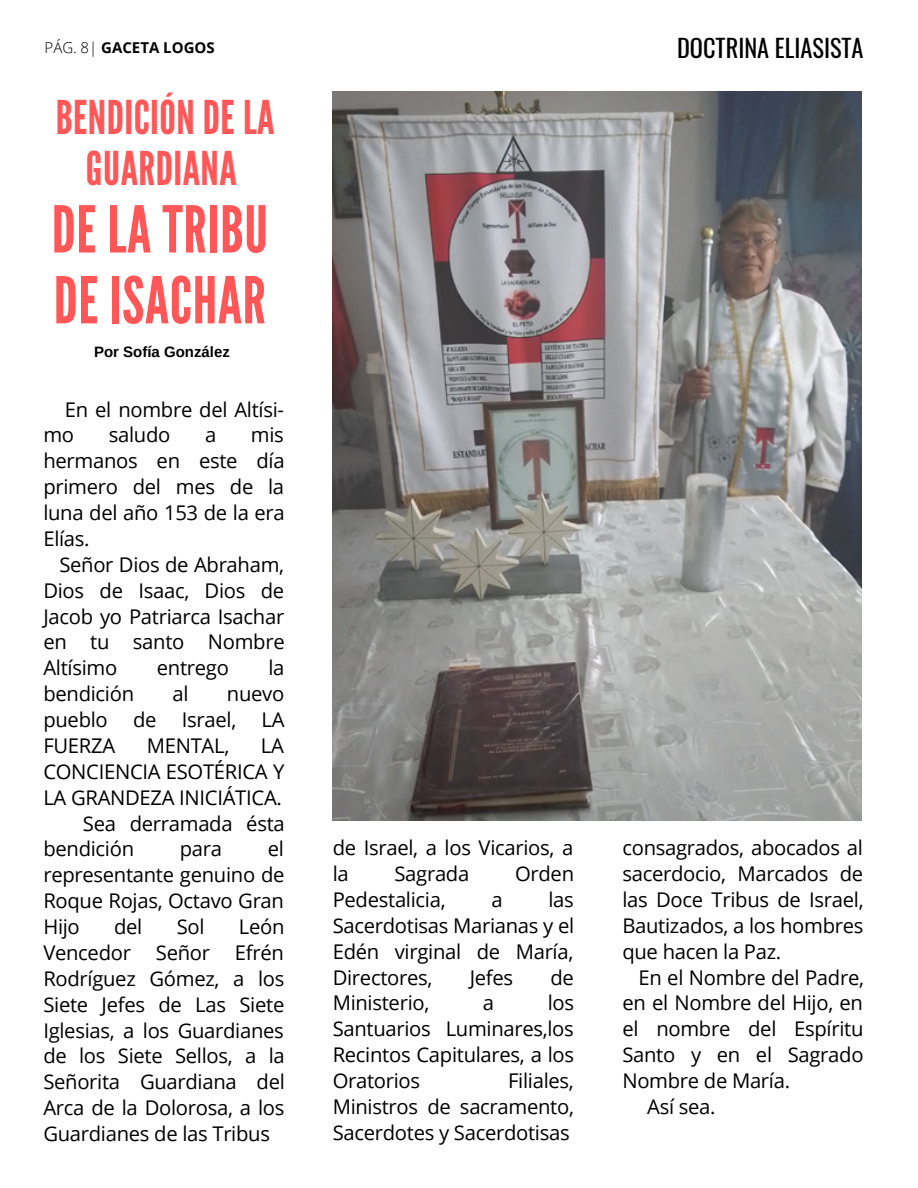
<style>
.page{position:relative;width:918px;height:1188px;background:#fff}
.page>*{position:absolute;margin:0;border:0;box-sizing:border-box;transform-origin:0 0}
.t1{font:64.5px/70.8px "League Gothic";letter-spacing:.01em;color:#ff5757}
.t2{font:46.5px/50.7px "League Gothic";letter-spacing:.01em;color:#ff5757;text-align:center}
.t3{font:24.45px "Oswald";color:#000}
.t4{font:20.25px/25.8px "Open Sans";letter-spacing:-.015em;color:#000;text-align:justify}
.t5{font:700 15px "Open Sans";color:#000}
.t6{font:700 15px "Arimo";color:#000}
.s1{font-weight:300}
</style>
<div class="page">
<img style="left:333px;top:92px;width:528px;height:729px">
<p class="t5" style="left:45px;top:37px;width:172px"><span class="s1">PÁG. 8|</span> GACETA LOGOS</p>
<p class="t3" style="left:677px;top:29px;width:188px">DOCTRINA ELIASISTA</p>
<h2 class="t2" style="left:56px;top:93px;width:220px">BENDICIÓN DE LA<br>GUARDIANA</h2>
<h1 class="t1" style="left:52px;top:196px;width:218px">DE LA TRIBU<br>DE ISACHAR</h1>
<p class="t6" style="left:94px;top:344px;width:137px">Por Sofía González</p>
<p class="t4" style="left:43px;top:396px;width:242px;text-indent:22px">En el nombre del Altísi&shy;mo</p>
<p class="t4" style="left:109px;top:422px;width:63px">saludo</p>
<p class="t4" style="left:205px;top:422px;width:13px">a</p>
<p class="t4" style="left:43px;top:422px;width:243px;text-indent:208px">mis hermanos en este día primero del mes de la luna del año 153 de la era Elías.</p>
<p class="t4" style="left:43px;top:551px;width:243px;text-indent:16px">Señor Dios de Abraham, Dios de Isaac, Dios de Jacob yo Patriarca Isachar en tu santo Nombre Altísimo</p>
<p class="t4" style="left:157px;top:655px;width:74px">entrego</p>
<p class="t4" style="left:268px;top:655px;width:18px">la</p>
<p class="t4" style="left:43px;top:680px;width:92px">bendición</p>
<p class="t4" style="left:173px;top:680px;width:18px">al</p>
<p class="t4" style="left:43px;top:680px;width:243px;text-indent:184px">nuevo pueblo de Israel, LA FUERZA</p>
<p class="t4" style="left:147px;top:732px;width:84px">MENTAL,</p>
<p class="t4" style="left:261px;top:732px;width:25px">LA</p>
<p class="t4" style="left:43px;top:758px;width:242px">CONCIENCIA ESOTÉRICA Y</p>
<p class="t4" style="left:43px;top:784px;width:240px">LA GRANDEZA INICIÁTICA.</p>
<p class="t4" style="left:83px;top:810px;width:203px">Sea derramada ésta</p>
<p class="t4" style="left:43px;top:836px;width:92px">bendición</p>
<p class="t4" style="left:180px;top:836px;width:44px">para</p>
<p class="t4" style="left:43px;top:836px;width:243px;text-indent:224px">el representante genuino de Roque Rojas, Octavo Gran Hijo</p>
<p class="t4" style="left:43px;top:913px;width:243px;text-indent:195px">León Vencedor Señor Efrén Rodríguez Gómez, a los Siete Jefes de Las Siete Iglesias, a los Guardianes de los Siete Sellos, a la Señorita Guardiana del Arca de la Dolorosa, a los Guardianes de las Tribus</p>
<p class="t4" style="left:114px;top:913px;width:30px">del</p>
<p class="t4" style="left:177px;top:913px;width:29px">Sol</p>
<p class="t4" style="left:333px;top:834px;width:242px">de Israel, a los Vicarios, a la</p>
<p class="t4" style="left:395px;top:860px;width:76px">Sagrada</p>
<p class="t4" style="left:515px;top:860px;width:61px">Orden</p>
<p class="t4" style="left:333px;top:886px;width:114px">Pedestalicia,</p>
<p class="t4" style="left:491px;top:886px;width:13px">a</p>
<p class="t4" style="left:333px;top:886px;width:243px;text-indent:216px">las Sacerdotisas Marianas y el Edén virginal de María, Directores,</p>
<p class="t4" style="left:470px;top:964px;width:45px">Jefes</p>
<p class="t4" style="left:550px;top:964px;width:25px">de</p>
<p class="t4" style="left:333px;top:990px;width:243px;text-indent:215px">los Santuarios Luminares,los Recintos Capitulares, a los Oratorios</p>
<p class="t4" style="left:333px;top:990px;width:98px">Ministerio,</p>
<p class="t4" style="left:483px;top:990px;width:13px">a</p>
<p class="t4" style="left:333px;top:1067px;width:243px;text-indent:175px">Filiales, Ministros de sacramento, Sacerdotes y Sacerdotisas</p>
<p class="t4" style="left:622px;top:834px;width:243px">consagrados, abocados al sacerdocio, Marcados de las Doce Tribus de Israel, Bautizados, a los hombres que hacen la Paz.</p>
<p class="t4" style="left:638px;top:964px;width:227px">En el Nombre del Padre,</p>
<p class="t4" style="left:622px;top:990px;width:242px">en el Nombre del Hijo, en</p>
<p class="t4" style="left:622px;top:1016px;width:243px">el nombre del Espíritu</p>
<p class="t4" style="left:622px;top:1041px;width:243px">Santo y en el Sagrado</p>
<p class="t4" style="left:622px;top:1067px;width:169px">Nombre de María.</p>
<p class="t4" style="left:647px;top:1093px;width:70px">Así sea.</p>
</div>
